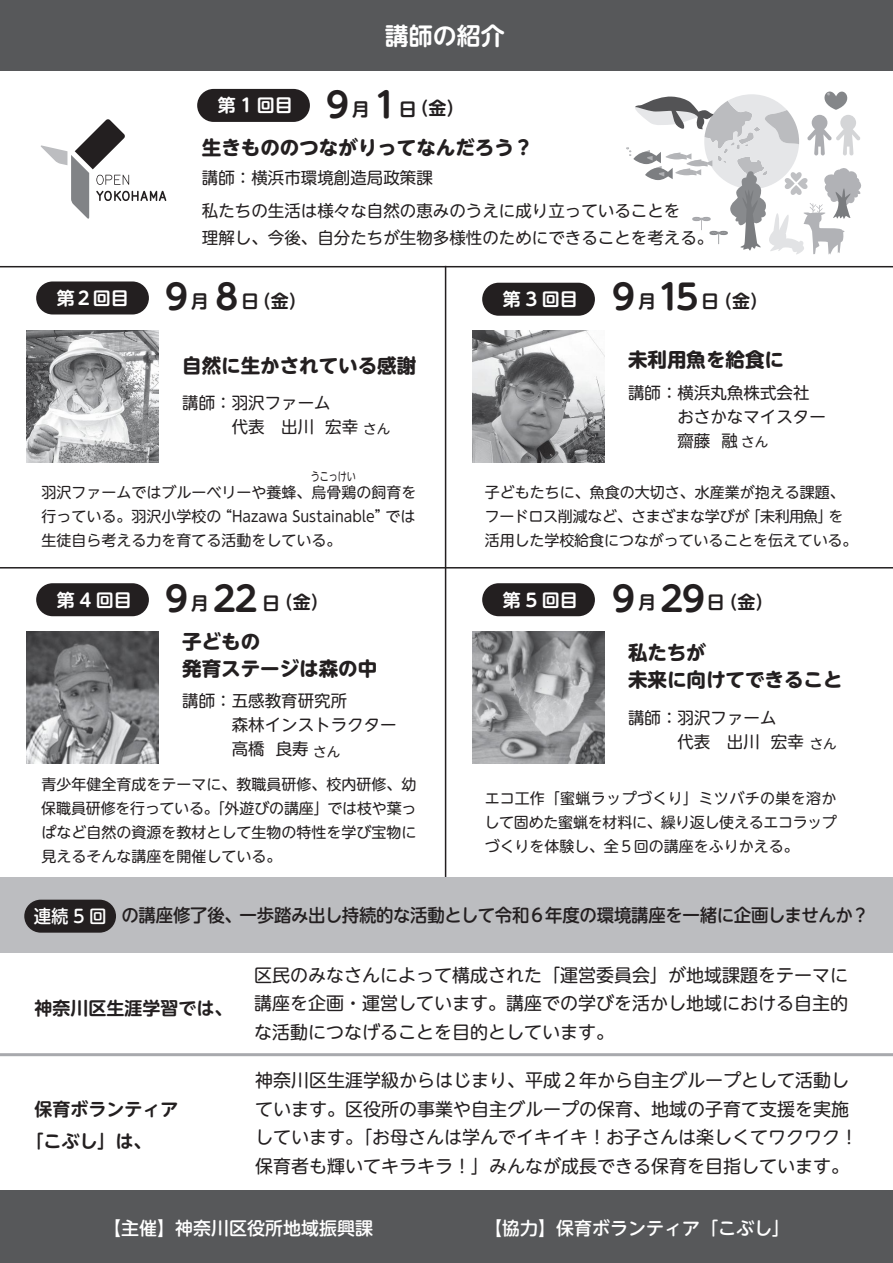
<style>
.page{position:relative;width:893px;height:1263px;background:#fff}
.page>*{position:absolute;margin:0;border:0;box-sizing:border-box;transform-origin:0 0}
.t1{font:700 24px "UD Shin M Go Pro De";color:#fff}
.t2{font:700 19.5px/27px "UD Shin M Go Pro";color:#231f20}
.t3{font:18px/28.5px "UD Shin M Go Pro";color:#231f20;text-align:justify}
.t4{font:700 18px/31.5px "UD Shin M Go Pro De";color:#231f20}
.t5{font:500 18px "UD Shin M Go Pro";letter-spacing:-.02em;color:#231f20}
.t6{font:500 18px "UD Shin M Go Pro";color:#fff}
.t7{font:700 18px "UD Shin M Go Pro De";color:#fff}
.t8{font:16.5px/24px "UD Shin M Go Pro";color:#231f20}
.t9{font:15px/24px "UD Shin M Go Pro";color:#231f20;text-align:justify}
.t10{font:12px "UD Shin M Go Pro";color:#231f20;scale:.75 1}
.s1{color:#fff}
.s2{font-size:34.5px}
.s3{font-size:13.5px}
</style>
<div class="page">
<hr style="left:445px;top:266px;width:1px;height:620px;background:#231f20">
<div style="left:0;top:1191px;width:893px;height:72px;background:#57585a"></div>
<div style="left:0;top:878px;width:893px;height:75px;background:#bcbdc0"></div>
<div style="left:0;top:0;width:893px;height:71px;background:#57585a"></div>
<hr style="left:0;top:266px;width:893px;height:1px;background:#231f20">
<hr style="left:0;top:567px;width:893px;height:1px;background:#231f20">
<hr style="left:0;top:1053px;width:893px;height:3px;background:#a8a9ad">
<svg style="left:626px;top:91px;width:235px;height:164px"></svg>
<img style="left:472px;top:631px;width:133px;height:132px">
<img style="left:472px;top:330px;width:133px;height:133px">
<img style="left:26px;top:330px;width:133px;height:133px">
<img style="left:26px;top:631px;width:133px;height:132px">
<svg style="left:41px;top:119px;width:125px;height:100px"></svg>
<div style="left:36px;top:281px;width:113px;height:33px;background:#231f20;border-radius:17px"></div>
<div style="left:24px;top:900px;width:92px;height:33px;background:#231f20;border-radius:16px"></div>
<div style="left:482px;top:283px;width:113px;height:33px;background:#231f20;border-radius:17px"></div>
<div style="left:482px;top:583px;width:113px;height:33px;background:#231f20;border-radius:17px"></div>
<div style="left:36px;top:583px;width:113px;height:33px;background:#231f20;border-radius:17px"></div>
<div style="left:197px;top:89px;width:113px;height:33px;background:#231f20;border-radius:17px"></div>
<h1 class="t1" style="left:385px;top:16px;width:121px">講師の紹介</h1>
<p class="t4" style="left:218px;top:92px;width:248px"><span class="s1">第1回目</span> <span class="s2">9</span>月<span class="s2">1</span>日（金）</p>
<h2 class="t2" style="left:202px;top:133px;width:333px">生きもののつながりってなんだろう？</h2>
<p class="t8" style="left:202px;top:165px;width:232px">講師：横浜市環境創造局政策課</p>
<p class="t7" style="left:57px;top:283px;width:73px">第２回目</p>
<p class="t8" style="left:202px;top:196px;width:513px;line-height:27px">私たちの生活は様々な自然の恵みのうえに成り立っていることを<br>理解し、今後、自分たちが生物多様性のためにできることを考える。</p>
<p class="t4" style="left:165px;top:284px;width:143px"><span class="s2">9</span>月 <span class="s2">8</span>日（金）</p>
<p class="t4" style="left:503px;top:284px;width:267px"><span class="s1">第 3 回目</span> <span class="s2">9</span>月<span class="s2">15</span>日（金）</p>
<h2 class="t2" style="left:182px;top:351px;width:235px">自然に生かされている感謝</h2>
<p class="t8" style="left:232px;top:389px;width:160px;text-indent:-49px">講師：羽沢ファーム　<br>代表　出川 宏幸<span class="s3">さん</span></p>
<p class="t10" style="left:311px;top:466px;width:61px">うこっけい</p>
<h2 class="t2" style="left:628px;top:345px;width:157px">未利用魚を給食に</h2>
<p class="t8" style="left:677px;top:380px;width:150px;text-indent:-49px">講師：横浜丸魚株式会社おさかなマイスター齋藤 融<span class="s3">さん</span></p>
<p class="t9" style="left:41px;top:480px;width:377px">羽沢ファームではブルーベリーや養蜂、烏骨鶏の飼育を行っている。羽沢小学校の“Hazawa Sustainable”では生徒自ら考える力を育てる活動をしている。</p>
<p class="t9" style="left:485px;top:480px;width:374px;text-align:left">子どもたちに、魚食の大切さ、水産業が抱える課題、フードロス削減など、さまざまな学びが「未利用魚」を活用した学校給食につながっていることを伝えている。</p>
<p class="t4" style="left:57px;top:586px;width:273px"><span class="s1">第4回目</span> <span class="s2">9</span>月<span class="s2">22</span>日（金）</p>
<p class="t4" style="left:503px;top:586px;width:272px"><span class="s1">第 5 回目</span> <span class="s2">9</span>月 <span class="s2">29</span>日（金）</p>
<h2 class="t2" style="left:182px;top:627px;width:196px">子どもの<br>発育ステージは森の中</h2>
<p class="t8" style="left:232px;top:688px;width:166px;text-indent:-49px">講師：五感教育研究所<br>森林インストラクター高橋 良寿<span class="s3">さん</span></p>
<p class="t9" style="left:41px;top:772px;width:377px">青少年健全育成をテーマに、教職員研修、校内研修、幼保職員研修を行っている。「外遊びの講座」では枝や葉っぱなど自然の資源を教材として生物の特性を学び宝物に見えるそんな講座を開催している。</p>
<h2 class="t2" style="left:628px;top:638px;width:216px">私たちが<br>未来に向けてできること</h2>
<p class="t8" style="left:677px;top:704px;width:161px;text-indent:-49px">講師：羽沢ファーム<br>代表　出川 宏幸<span class="s3">さん</span></p>
<p class="t9" style="left:484px;top:785px;width:354px">エコ工作「蜜蝋ラップづくり」ミツバチの巣を溶かして固めた蜜蝋を材料に、繰り返し使えるエコラップづくりを体験し、全５回の講座をふりかえる。</p>
<p class="t5" style="left:34px;top:901px;width:837px"><span class="s1">連続 5 回</span> の講座修了後、一歩踏み出し持続的な活動として令和６年度の環境講座を一緒に企画しませんか？</p>
<p class="t4" style="left:34px;top:991px;width:200px">神奈川区生涯学習では、</p>
<p class="t4" style="left:25px;top:1092px;width:155px;text-indent:9px">保育ボランティア「こぶし」は、</p>
<p class="t3" style="left:254px;top:960px;width:595px">区民のみなさんによって構成された「運営委員会」が地域課題をテーマに講座を企画・運営しています。講座での学びを活かし地域における自主的な活動につなげることを目的としています。</p>
<p class="t3" style="left:255px;top:1065px;width:604px;text-align:left">神奈川区生涯学級からはじまり、平成２年から自主グループとして活動しています。区役所の事業や自主グループの保育、地域の子育て支援を実施しています。「お母さんは学んでイキイキ！お子さんは楽しくてワクワク！保育者も輝いてキラキラ！」みんなが成長できる保育を目指しています。</p>
<p class="t6" style="left:103px;top:1213px;width:271px">【主催】神奈川区役所地域振興課</p>
<p class="t6" style="left:484px;top:1213px;width:308px">【協力】保育ボランティア「こぶし」</p>
</div>
